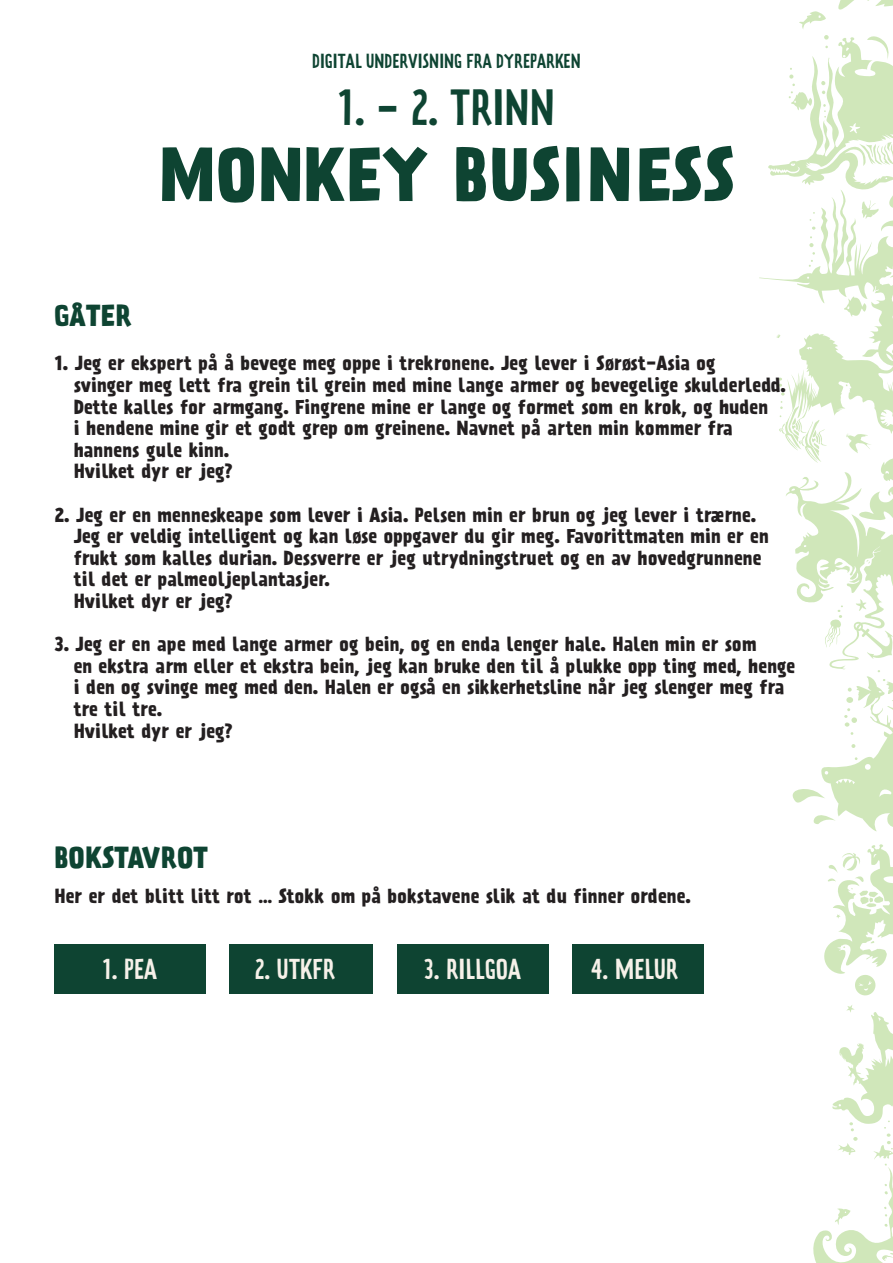
<style>
.page{position:relative;width:893px;height:1263px;background:#fff}
.page>*{position:absolute;margin:0;border:0;box-sizing:border-box;transform-origin:0 0}
.t1{font:700 67.5px "Prater Sans One";letter-spacing:.01em;color:#0e4432}
.t2{font:45px "Prater Sans One";color:#0e4432}
.t3{font:700 27px "Prater Sans One";color:#0e4432}
.t4{font:25.5px "Prater Sans One";color:#f6f1e9}
.t5{font:700 18px/21.6px "Prater Sans One";color:#231f20}
.t6{font:18px "Prater Sans One";color:#0e4432}
</style>
<div class="page">
<svg style="left:759px;top:0;width:134px;height:1263px"></svg>
<svg style="left:882px;top:1253px;width:11px;height:8px"></svg>
<svg style="left:835px;top:1208px;width:16px;height:17px"></svg>
<svg style="left:861px;top:200px;width:18px;height:19px"></svg>
<svg style="left:844px;top:296px;width:22px;height:21px"></svg>
<svg style="left:788px;top:670px;width:105px;height:326px"></svg>
<svg style="left:873px;top:1120px;width:20px;height:46px"></svg>
<div style="left:54px;top:944px;width:152px;height:50px;background:#0e4432"></div>
<div style="left:230px;top:944px;width:143px;height:50px;background:#0e4432"></div>
<div style="left:397px;top:944px;width:151px;height:50px;background:#0e4432"></div>
<div style="left:572px;top:944px;width:132px;height:50px;background:#0e4432"></div>
<p class="t6" style="left:312px;top:51px;width:270px">DIGITAL UNDERVISNING FRA DYREPARKEN</p>
<h2 class="t2" style="left:338px;top:81px;width:219px">1. - 2. TRINN</h2>
<h1 class="t1" style="left:158px;top:131px;width:578px">MONKEY BUSINESS</h1>
<h3 class="t3" style="left:54px;top:298px;width:79px">GÅTER</h3>
<p class="t5" style="left:74px;top:353px;width:714px;text-indent:-19px">1. Jeg er ekspert på å bevege meg oppe i trekronene. Jeg lever i Sørøst-Asia og<br>svinger meg lett fra grein til grein med mine lange armer og bevegelige skulderledd.<br>Dette kalles for armgang. Fingrene mine er lange og formet som en krok, og huden<br>i hendene mine gir et godt grep om greinene. Navnet på arten min kommer fra hannens gule kinn.<br>Hvilket dyr er jeg?</p>
<p class="t5" style="left:74px;top:504px;width:697px;text-indent:-19px">2. Jeg er en menneskeape som lever i Asia. Pelsen min er brun og jeg lever i trærne.<br>Jeg er veldig intelligent og kan løse oppgaver du gir meg. Favorittmaten min er en frukt som kalles durian. Dessverre er jeg utrydningstruet og en av hovedgrunnene til det er palmeoljeplantasjer.<br>Hvilket dyr er jeg?</p>
<p class="t5" style="left:74px;top:634px;width:723px;text-indent:-19px">3. Jeg er en ape med lange armer og bein, og en enda lenger hale. Halen min er som<br>en ekstra arm eller et ekstra bein, jeg kan bruke den til å plukke opp ting med, henge i den og svinge meg med den. Halen er også en sikkerhetsline når jeg slenger meg fra tre til tre.<br>Hvilket dyr er jeg?</p>
<h3 class="t3" style="left:54px;top:840px;width:156px">BOKSTAVROT</h3>
<p class="t5" style="left:55px;top:885px;width:638px">Her er det blitt litt rot … Stokk om på bokstavene slik at du finner ordene.</p>
<h3 class="t4" style="left:102px;top:954px;width:56px">1. PEA</h3>
<h3 class="t4" style="left:254px;top:954px;width:82px">2. UTKFR</h3>
<h3 class="t4" style="left:424px;top:954px;width:98px">3. RILLGOA</h3>
<h3 class="t4" style="left:591px;top:954px;width:89px">4. MELUR</h3>
</div>
